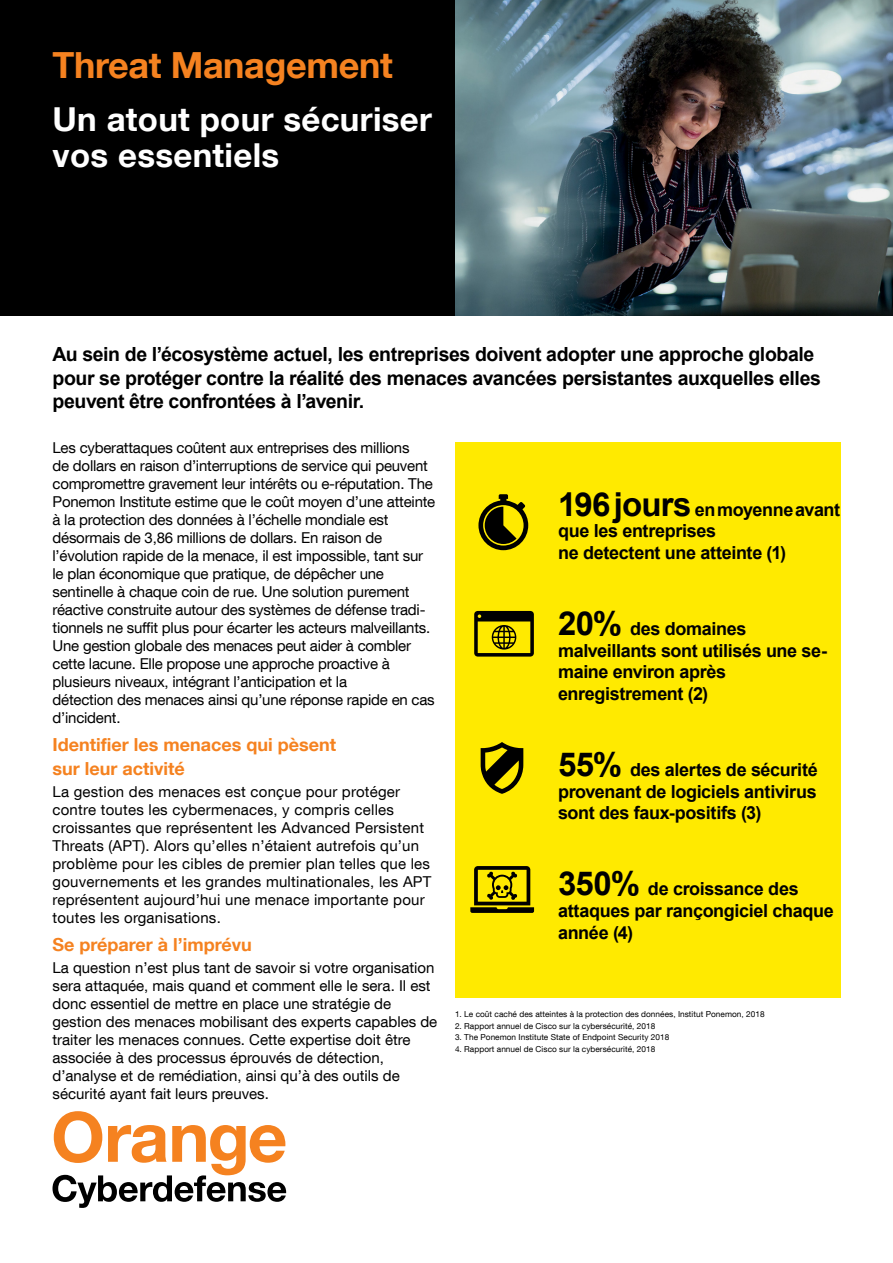
<style>
.page{position:relative;width:893px;height:1263px;background:#fff}
.page>*{position:absolute;margin:0;border:0;box-sizing:border-box;transform-origin:0 0}
.t1{font:700 36px "Helvetica Neue";letter-spacing:-.01em;color:#f58220}
.t2{font:700 33px/36px "Helvetica Neue";letter-spacing:.01em;color:#fff}
.t3{font:700 19.5px/23.4px "Arial";letter-spacing:-.02em;color:#000}
.t4{font:700 18px/21.6px "Arial";letter-spacing:-.02em;color:#000}
.t5{font:700 18px/23.7px "Helvetica Neue";color:#f58220}
.t6{font:15px/18px "Helvetica Neue";letter-spacing:-.015em;color:#000}
.t7{font:15px/18px "Helvetica Neue";letter-spacing:.015em;color:#000}
.t8{font:8.25px "Helvetica Neue";letter-spacing:.005em;color:#000}
.s1{font-size:33px}
</style>
<div class="page">
<div style="left:0;top:0;width:455px;height:315px;background:#000"></div>
<div style="left:455px;top:442px;width:385px;height:556px;background:#ffea00"></div>
<img style="left:455px;top:0;width:438px;height:315px">
<svg style="left:53px;top:1111px;width:233px;height:97px"></svg>
<svg style="left:470px;top:866px;width:64px;height:47px"></svg>
<svg style="left:478px;top:494px;width:50px;height:56px"></svg>
<svg style="left:474px;top:611px;width:60px;height:46px"></svg>
<svg style="left:481px;top:742px;width:42px;height:52px"></svg>
<h1 class="t1" style="left:53px;top:43px;width:342px">Threat Management</h1>
<h2 class="t2" style="left:53px;top:101px;width:381px">Un atout pour sécuriser vos essentiels</h2>
<h3 class="t3" style="left:53px;top:343px;width:770px">Au sein de l’écosystème actuel, les entreprises doivent adopter une approche globale pour se protéger contre la réalité des menaces avancées persistantes auxquelles elles peuvent être confrontées à l’avenir.</h3>
<p class="t6" style="left:53px;top:438px;width:384px">Les cyberattaques coûtent aux entreprises des millions<br>de dollars en raison d’interruptions de service qui peuvent compromettre gravement leur intérêts ou e-réputation. The Ponemon Institute estime que le coût moyen d’une atteinte à la protection des données à l’échelle mondiale est désormais de 3,86 millions de dollars. En raison de l’évolution rapide de la menace, il est impossible, tant sur le plan économique que pratique, de dépêcher une sentinelle à chaque coin de rue. Une solution purement réactive construite autour des systèmes de défense tradi&shy;tionnels ne suffit plus pour écarter les acteurs malveillants.<br>Une gestion globale des menaces peut aider à combler cette lacune. Elle propose une approche proactive à plusieurs niveaux, intégrant l’anticipation et la<br>détection des menaces ainsi qu’une réponse rapide en cas d’incident.</p>
<p class="t5" style="left:53px;top:732px;width:285px">Identifier les menaces qui pèsent sur leur activité</p>
<p class="t7" style="left:53px;top:782px;width:380px">La gestion des menaces est conçue pour protéger contre toutes les cybermenaces, y compris celles croissantes que représentent les Advanced Persistent Threats (APT). Alors qu’elles n’étaient autrefois qu’un problème pour les cibles de premier plan telles que les gouvernements et les grandes multinationales, les APT représentent aujourd’hui une menace importante pour toutes les organisations.</p>
<p class="t5" style="left:53px;top:932px;width:201px">Se préparer à l’imprévu</p>
<p class="t6" style="left:53px;top:958px;width:386px">La question n’est plus tant de savoir si votre organisation sera attaquée, mais quand et comment elle le sera. Il est donc essentiel de mettre en place une stratégie de gestion des menaces mobilisant des experts capables de traiter les menaces connues. Cette expertise doit être associée à des processus éprouvés de détection, d’analyse et de remédiation, ainsi qu’à des outils de sécurité ayant fait leurs preuves.</p>
<p class="t4" style="left:558px;top:499px;width:284px"><span class="s1">196 jours</span> en moyenne avant que les entreprises<br>ne detectent une atteinte (1)</p>
<p class="t4" style="left:558px;top:618px;width:271px"><span class="s1">20%</span> des domaines malveillants sont utilisés une se&shy;maine environ après enregistrement (2)</p>
<p class="t4" style="left:558px;top:759px;width:261px;text-align:justify"><span class="s1">55%</span> des alertes de sécurité provenant de logiciels antivirus sont des faux-positifs (3)</p>
<p class="t4" style="left:558px;top:879px;width:277px"><span class="s1">350%</span> de croissance des attaques par rançongiciel chaque année (4)</p>
<p class="t8" style="left:455px;top:1009px;width:311px">1. Le coût caché des atteintes à la protection des données, Institut Ponemon, 2018</p>
<p class="t8" style="left:455px;top:1020px;width:202px">2. Rapport annuel de Cisco sur la cybersécurité, 2018</p>
<p class="t8" style="left:455px;top:1032px;width:216px">3. The Ponemon Institute State of Endpoint Security 2018</p>
<p class="t8" style="left:455px;top:1044px;width:202px">4. Rapport annuel de Cisco sur la cybersécurité, 2018</p>
</div>
